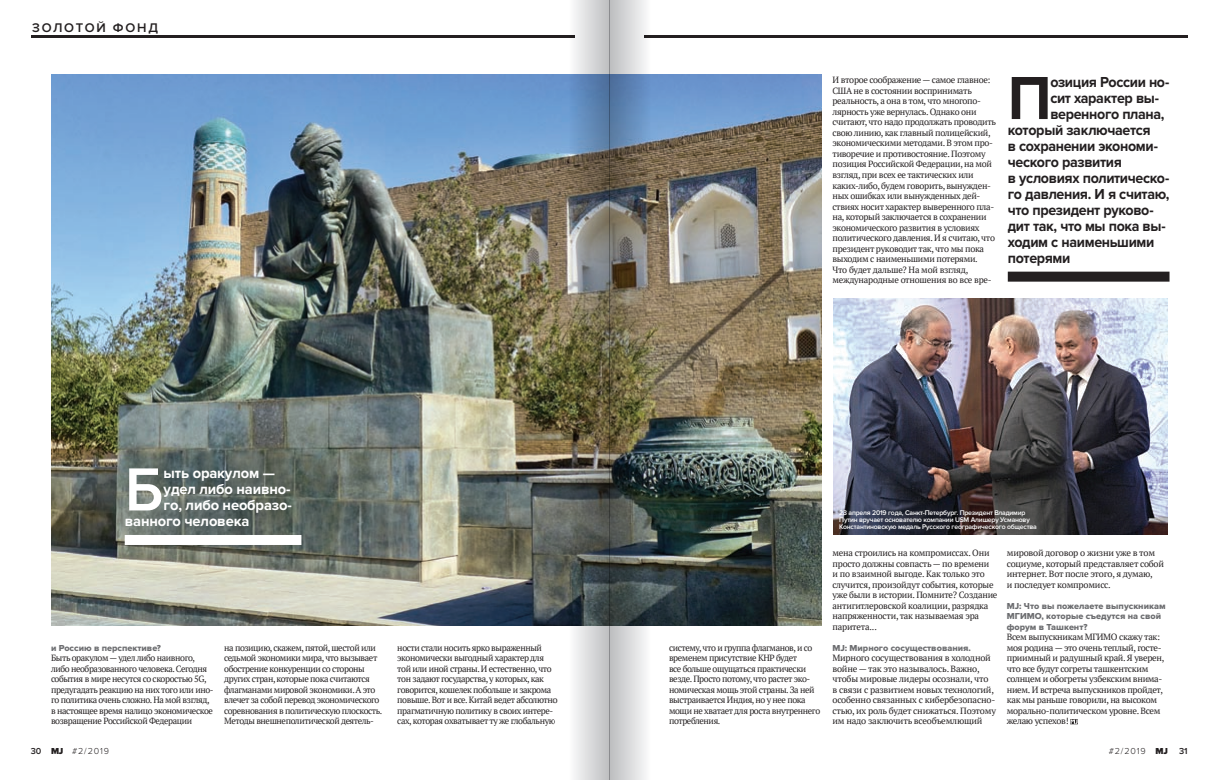
<style>
.page{position:relative;width:1219px;height:780px;background:#fff}
.page>*{position:absolute;margin:0;border:0;box-sizing:border-box;transform-origin:0 0}
.t1{font:700 63px "Proxima Nova";color:#231f20;scale:.95 1}
.t2{font:600 63px "Proxima Nova";color:#fff}
.t3{font:700 15px "Proxima Nova";letter-spacing:-.025em;color:#231f20;scale:.95 1}
.t4{font:700 15px "Proxima Nova";letter-spacing:-.01em;color:#fff}
.t5{font:600 13px "Proxima Nova";color:#231f20}
.t6{font:9px/10.5px "PT Serif";letter-spacing:-.035em;color:#231f20}
.t7{font:9px/10.5px "Proxima Nova Extrabld";color:#6c6d70}
.t8{font:300 9px "Proxima Nova";letter-spacing:.1em;color:#231f20}
.t9{font:600 7px/7px "Proxima Nova";letter-spacing:-.025em;color:#fff}
.s1{font-weight:600}
.s2{font-weight:900}
</style>
<div class="page">
<svg style="left:1070px;top:719px;width:8px;height:5px"></svg>
<img style="left:834px;top:298px;width:334px;height:237px">
<div style="left:1008px;top:271px;width:161px;height:10px;background:#231f20"></div>
<hr style="left:32px;top:35px;width:543px;height:3px;background:#231f20">
<hr style="left:644px;top:35px;width:543px;height:3px;background:#231f20">
<img style="left:51px;top:74px;width:771px;height:552px">
<div style="left:125px;top:535px;width:176px;height:10px;background:#fff"></div>
<img style="left:554px;top:0;width:55px;height:780px">
<img style="left:609px;top:0;width:56px;height:780px">
<h3 class="t5" style="left:32px;top:20px;width:21px">золото</h3>
<h3 class="t5" style="left:97px;top:20px;width:29px">й фонд</h3>
<p class="t6" style="left:832px;top:75px;width:165px">И второе соображение — самое главное:<br>США не в состоянии воспринимать реальность, а она в том, что многопо&shy;лярность уже вернулась. Однако они считают, что надо продолжать проводить свою линию, как главный полицейский, экономическими методами. В этом про&shy;тиворечие и противостояние. Поэтому позиция Российской Федерации, на мой взгляд, при всех ее тактических или каких-либо, будем говорить, вынужден&shy;ных ошибках или вынужденных дей&shy;ствиях носит характер выверенного пла&shy;на, который заключается в сохранении экономического развития в условиях политического давления. И я считаю, что президент руководит так, что мы пока выходим с наименьшими потерями.<br>Что будет дальше? На мой взгляд, международные отношения во все вре-</p>
<h1 class="t1" style="left:1008px;top:62px;width:48px">П</h1>
<h2 class="t3" style="left:1050px;top:73px;width:127px">озиция России но-</h2>
<h2 class="t3" style="left:1050px;top:89px;width:116px">сит характер вы-</h2>
<h2 class="t3" style="left:1050px;top:105px;width:122px">веренного плана,</h2>
<h2 class="t3" style="left:1008px;top:121px;width:152px">который заключается</h2>
<h2 class="t3" style="left:1008px;top:137px;width:160px">в сохранении экономи-</h2>
<h2 class="t3" style="left:1008px;top:153px;width:122px">ческого развития</h2>
<h2 class="t3" style="left:1008px;top:169px;width:172px">в условиях политическо-</h2>
<h2 class="t3" style="left:1008px;top:185px;width:172px">го давления. И я считаю,</h2>
<h2 class="t3" style="left:1008px;top:201px;width:155px">что президент руково-</h2>
<h2 class="t3" style="left:1008px;top:217px;width:168px">дит так, что мы пока вы-</h2>
<h2 class="t3" style="left:1008px;top:233px;width:156px">ходим с наименьшими</h2>
<h2 class="t3" style="left:1008px;top:249px;width:67px">потерями</h2>
<h1 class="t2" style="left:125px;top:453px;width:40px">Б</h1>
<h2 class="t4" style="left:164px;top:465px;width:113px">ыть оракулом —</h2>
<h2 class="t4" style="left:164px;top:481px;width:128px">удел либо наивно-</h2>
<h2 class="t4" style="left:164px;top:497px;width:130px">го, либо необразо-</h2>
<h2 class="t4" style="left:125px;top:513px;width:126px">ванного человека</h2>
<p class="t7" style="left:51px;top:642px;width:112px">и Россию в перспективе?</p>
<p class="t6" style="left:51px;top:652px;width:164px">Быть оракулом— удел либо наивного, либо необразованного человека. Сегодня события в мире несутся со скоростью 5G, предугадать реакцию на них того или ино&shy;го политика очень сложно. На мой взгляд, в настоящее время налицо экономическое возвращение Российской Федерации</p>
<p class="t6" style="left:224px;top:642px;width:160px">на позицию, скажем, пятой, шестой или седьмой экономики мира, что вызывает обострение конкуренции со стороны других стран, которые пока считаются флагманами мировой экономики. А это влечет за собой перевод экономического соревнования в политическую плоскость.<br>Методы внешнеполитической деятель-</p>
<p class="t6" style="left:397px;top:642px;width:161px">ности стали носить ярко выраженный экономически выгодный характер для той или иной страны. И естественно, что тон задают государства, у которых, как говорится, кошелек побольше и закрома повыше. Вот и все. Китай ведет абсолютно прагматичную политику в своих интере&shy;сах, которая охватывает ту же глобальную</p>
<p class="t6" style="left:669px;top:642px;width:153px">систему, что и группа флагманов, и со временем присутствие КНР будет<br>все больше ощущаться практически везде. Просто потому, что растет эко&shy;номическая мощь этой страны. За ней выстраивается Индия, но у нее пока мощи не хватает для роста внутреннего потребления.</p>
<p class="t9" style="left:839px;top:509px;width:199px">23 апреля 2019 года, Санкт-Петербург. Президент Владимир<br>Путин вручает основателю компании USM Алишеру Усманову<br>Константиновскую медаль Русского географического общества</p>
<p class="t6" style="left:832px;top:547px;width:166px">мена строились на компромиссах. Они просто должны совпасть — по времени<br>и по взаимной выгоде. Как только это случится, произойдут события, которые уже были в истории. Помните? Создание антигитлеровской коалиции, разрядка напряженности, так называемая эра паритета...</p>
<p class="t7" style="left:832px;top:642px;width:140px">MJ: Мирного сосуществования.</p>
<p class="t6" style="left:832px;top:652px;width:165px">Мирного сосуществования в холодной войне — так это называлось. Важно, чтобы мировые лидеры осознали, что<br>в связи с развитием новых технологий, особенно связанных с кибербезопасно&shy;стью, их роль будет снижаться. Поэтому им надо заключить всеобъемлющий</p>
<p class="t6" style="left:1007px;top:547px;width:159px">мировой договор о жизни уже в том социуме, который представляет собой интернет. Вот после этого, я думаю,<br>и последует компромисс.</p>
<p class="t7" style="left:1007px;top:600px;width:160px">MJ: Что вы пожелаете выпускникам<br>МГИМО, которые съедутся на свой форум в Ташкент?</p>
<p class="t6" style="left:1007px;top:631px;width:159px">Всем выпускникам МГИМО скажу так: моя родина — это очень теплый, госте&shy;приимный и радушный край. Я уверен, что все будут согреты ташкентским солнцем и обогреты узбекским внима&shy;нием. И встреча выпускников пройдет, как мы раньше говорили, на высоком морально-политическом уровне. Всем желаю успехов!</p>
<p class="t8" style="left:31px;top:745px;width:80px"><span class="s1">30</span> <span class="s2">MJ</span> #2/2019</p>
<p class="t8" style="left:1109px;top:745px;width:80px">#2/2019 <span class="s2">MJ</span> <span class="s1">31</span></p>
</div>
